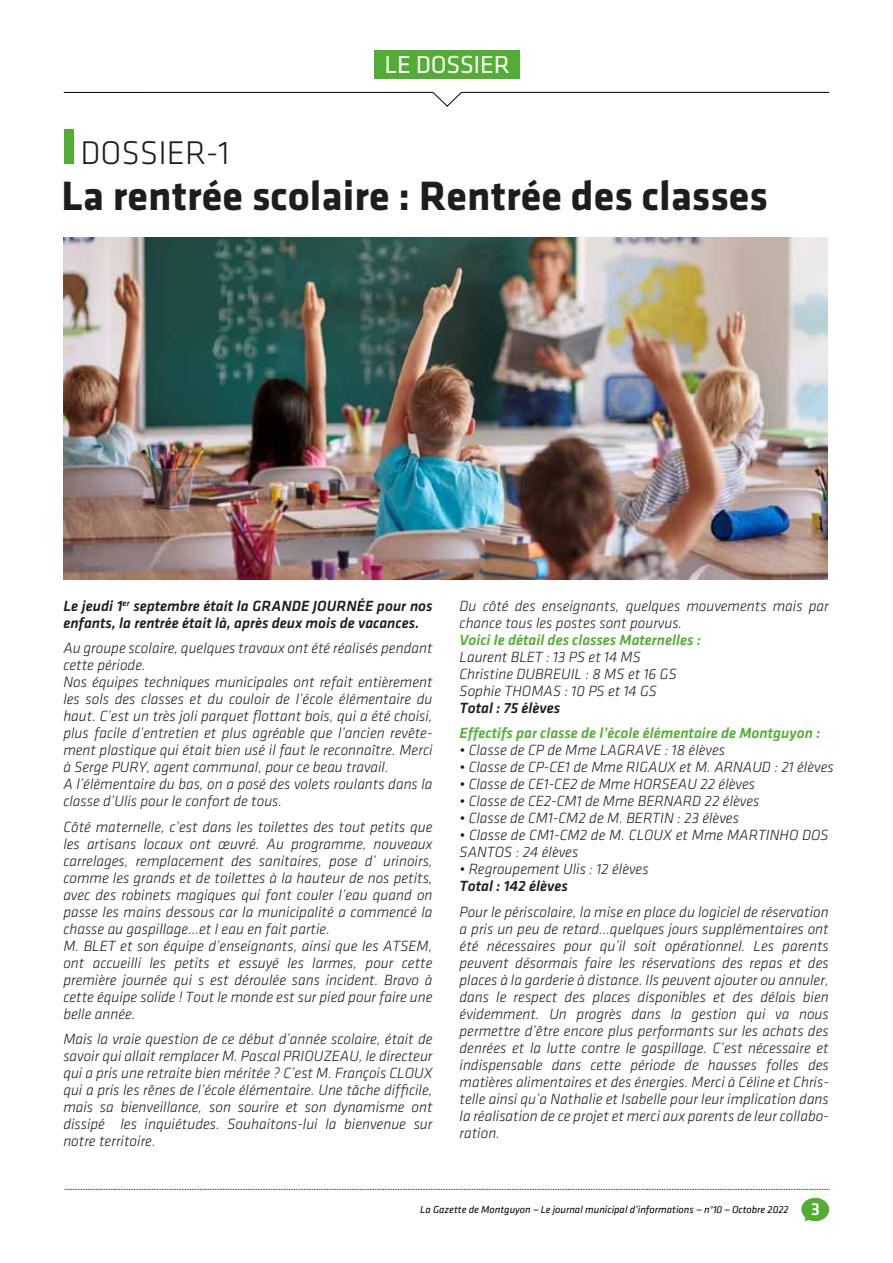
<style>
.page{position:relative;width:893px;height:1263px;background:#fff}
.page>*{position:absolute;margin:0;border:0;box-sizing:border-box;transform-origin:0 0}
.t1{font:700 42.45px "Klavika";color:#1d1d1b}
.t2{font:300 34.05px "Klavika";color:#1d1d1b}
.t3{font:25.5px "Klavika";letter-spacing:-.01em;color:#fff}
.t4{font:italic 300 15.3px/17px "Klavika";color:#1d1d1b}
.t5{font:italic 500 15.3px/17px "Klavika";color:#1d1d1b}
.t6{font:italic 500 15.3px "Klavika";color:#51ae32}
.t7{font:italic 10.5px "Klavika";color:#010000}
.s1{font-weight:500;font-style:normal;font-size:18px;color:#fff}
</style>
<div class="page">
<svg style="left:64px;top:1189px;width:765px;height:1px"></svg>
<svg style="left:801px;top:1198px;width:28px;height:23px"></svg>
<svg style="left:63px;top:92px;width:767px;height:15px"></svg>
<div style="left:374px;top:50px;width:145px;height:28px;background:#51ae32"></div>
<div style="left:64px;top:130px;width:10px;height:34px;background:#51ae32"></div>
<img style="left:64px;top:237px;width:764px;height:342px">
<h2 class="t2" style="left:80px;top:135px;width:151px">DOSSIER-1</h2>
<h3 class="t3" style="left:385px;top:51px;width:127px">LE DOSSIER</h3>
<h1 class="t1" style="left:62px;top:173px;width:708px">La rentrée scolaire : Rentrée des classes</h1>
<p class="t5" style="left:63px;top:597px;width:371px">Le jeudi 1<sup>er</sup> septembre était la GRANDE JOURNÉE pour nos enfants, la rentrée était là, après deux mois de vacances.</p>
<p class="t4" style="left:63px;top:640px;width:371px">Au groupe scolaire, quelques travaux ont été réalisés pendant cette période.<br>Nos équipes techniques municipales ont refait entièrement les sols des classes et du couloir de l’école élémentaire du haut. C’est un très joli parquet flottant bois, qui a été choisi, plus facile d’entretien et plus agréable que l’ancien revête&shy;ment plastique qui était bien usé il faut le reconnaître. Merci à Serge PURY, agent communal, pour ce beau travail.<br>A l’élémentaire du bas, on a posé des volets roulants dans la classe d’Ulis pour le confort de tous.</p>
<p class="t4" style="left:63px;top:818px;width:371px">Côté maternelle, c’est dans les toilettes des tout petits que les artisans locaux ont œuvré. Au programme, nouveaux carrelages, remplacement des sanitaires, pose d’ urinoirs, comme les grands et de toilettes à la hauteur de nos petits, avec des robinets magiques qui font couler l’eau quand on passe les mains dessous car la municipalité a commencé la chasse au gaspillage…et l eau en fait partie.<br>M. BLET et son équipe d’enseignants, ainsi que les ATSEM, ont accueilli les petits et essuyé les larmes, pour cette première journée qui s est déroulée sans incident. Bravo à cette équipe solide ! Tout le monde est sur pied pour faire une belle année.</p>
<p class="t4" style="left:63px;top:1031px;width:371px;text-align:justify">Mais la vraie question de ce début d’année scolaire, était de savoir qui allait remplacer M. Pascal PRIOUZEAU, le directeur qui a pris une retraite bien méritée ? C’est M. François CLOUX qui a pris les rênes de l’école élémentaire. Une tâche difficile, mais sa bienveillance, son sourire et son dynamisme ont dissipé les inquiétudes. Souhaitons-lui la bienvenue sur notre territoire.</p>
<p class="t4" style="left:460px;top:597px;width:371px">Du côté des enseignants, quelques mouvements mais par chance tous les postes sont pourvus.</p>
<p class="t6" style="left:460px;top:631px;width:243px">Voici le détail des classes Maternelles :</p>
<p class="t4" style="left:460px;top:648px;width:219px">Laurent BLET : 13 PS et 14 MS<br>Christine DUBREUIL : 8 MS et 16 GS<br>Sophie THOMAS : 10 PS et 14 GS</p>
<p class="t5" style="left:460px;top:699px;width:102px">Total : 75 élèves</p>
<p class="t6" style="left:460px;top:725px;width:362px">Effectifs par classe de l’école élémentaire de Montguyon :</p>
<p class="t4" style="left:460px;top:742px;width:267px">• Classe de CP de Mme LAGRAVE : 18 élèves</p>
<p class="t4" style="left:460px;top:759px;width:376px">• Classe de CP-CE1 de Mme RIGAUX et M. ARNAUD : 21 élèves</p>
<p class="t4" style="left:460px;top:776px;width:297px">• Classe de CE1-CE2 de Mme HORSEAU 22 élèves</p>
<p class="t4" style="left:460px;top:793px;width:301px">• Classe de CE2-CM1 de Mme BERNARD 22 élèves</p>
<p class="t4" style="left:460px;top:810px;width:281px">• Classe de CM1-CM2 de M. BERTIN : 23 élèves</p>
<p class="t4" style="left:460px;top:827px;width:371px">• Classe de CM1-CM2 de M. CLOUX et Mme MARTINHO DOS<br>SANTOS : 24 élèves</p>
<p class="t4" style="left:460px;top:861px;width:191px">• Regroupement Ulis : 12 élèves</p>
<p class="t5" style="left:460px;top:878px;width:110px">Total : 142 élèves</p>
<p class="t4" style="left:460px;top:903px;width:371px;text-align:justify">Pour le périscolaire, la mise en place du logiciel de réservation a pris un peu de retard…quelques jours supplémentaires ont été nécessaires pour qu’il soit opérationnel. Les parents peuvent désormais faire les réservations des repas et des places à la garderie à distance. Ils peuvent ajouter ou annuler, dans le respect des places disponibles et des délais bien évidemment. Un progrès dans la gestion qui va nous permettre d’être encore plus performants sur les achats des denrées et la lutte contre le gaspillage. C’est nécessaire et indispensable dans cette période de hausses folles des matières alimentaires et des énergies. Merci à Céline et Chris&shy;telle ainsi qu’a Nathalie et Isabelle pour leur implication dans la réalisation de ce projet et merci aux parents de leur collabo&shy;ration.</p>
<p class="t7" style="left:420px;top:1204px;width:401px">La Gazette de Montguyon —Le journal municipal d’informations — n°10 — Octobre 2022 <span class="s1">3</span></p>
</div>
